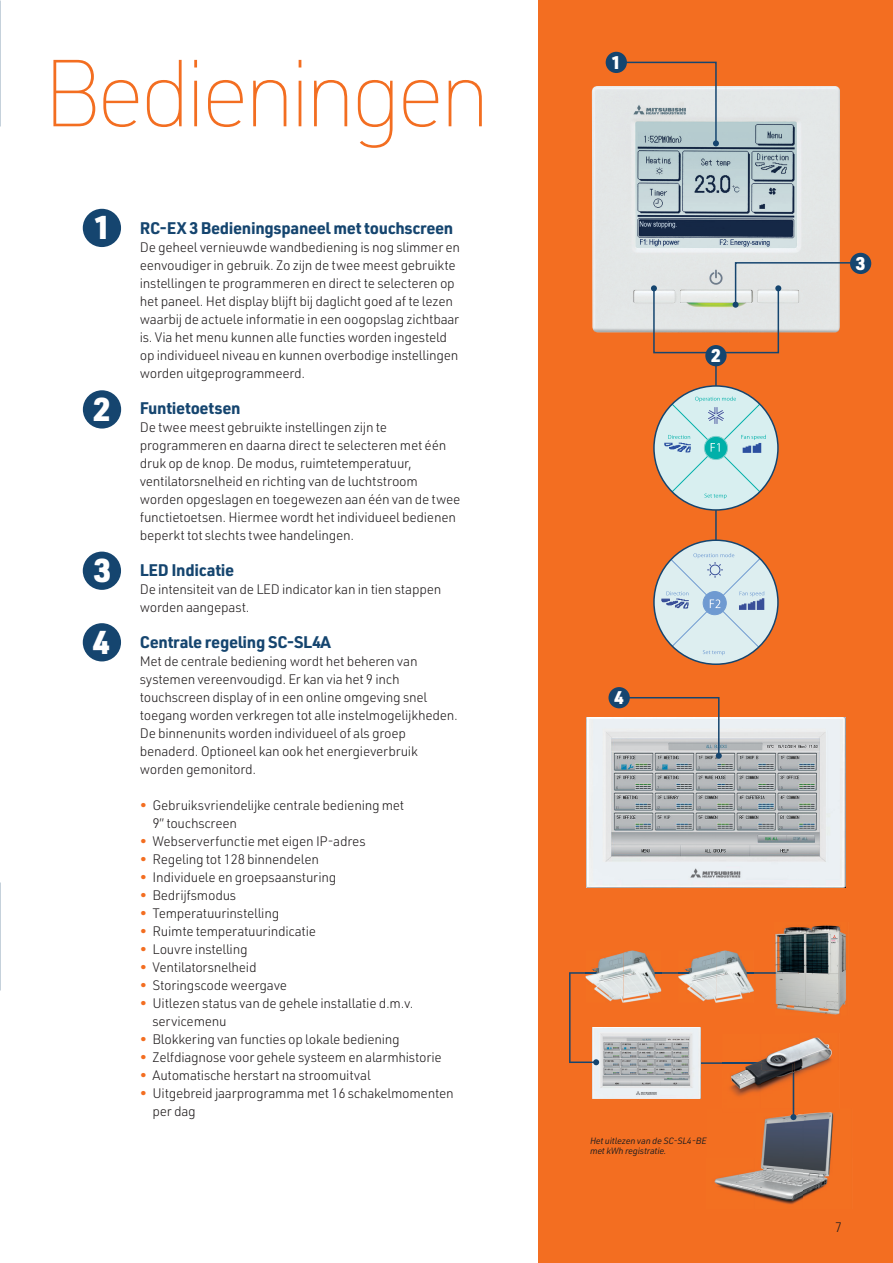
<style>
.page{position:relative;width:893px;height:1263px;background:#fff}
.page>*{position:absolute;margin:0;border:0;box-sizing:border-box;transform-origin:0 0}
.t1{font:100 93px "URWDIN";letter-spacing:-.07em;color:#f36e21}
.t2{font:900 32.4px "URWDIN";color:#fff}
.t3{font:900 18px "URWDIN";color:#fff}
.t4{font:700 16.5px "URWDIN";letter-spacing:-.02em;color:#15456f}
.t5{font:300 13.5px/18px "URWDIN";letter-spacing:-.02em;color:#231f20}
.t6{font:italic 9px/10.5px "URWDIN";letter-spacing:-.02em;color:#231f20}
.s1{color:#f36e21}
</style>
<div class="page">
<div style="left:539px;top:0;width:354px;height:1263px;background:#f36e21"></div>
<img style="left:714px;top:1171px;width:41px;height:25px">
<img style="left:755px;top:1114px;width:49px;height:91px">
<img style="left:804px;top:1112px;width:30px;height:85px">
<img style="left:587px;top:717px;width:258px;height:170px">
<img style="left:592px;top:86px;width:248px;height:246px">
<svg style="left:569px;top:972px;width:229px;height:148px"></svg>
<img style="left:585px;top:950px;width:76px;height:53px">
<img style="left:585px;top:972px;width:76px;height:2px">
<img style="left:678px;top:950px;width:76px;height:53px">
<img style="left:678px;top:972px;width:76px;height:2px">
<img style="left:774px;top:925px;width:72px;height:91px">
<img style="left:774px;top:972px;width:24px;height:2px">
<img style="left:722px;top:1034px;width:110px;height:78px">
<img style="left:722px;top:1062px;width:36px;height:2px">
<img style="left:758px;top:1062px;width:36px;height:50px">
<hr style="left:715px;top:353px;width:2px;height:264px;background:#15456f">
<div style="left:606px;top:52px;width:21px;height:21px;background:#15456f;border-radius:50%"></div>
<div style="left:705px;top:345px;width:22px;height:21px;background:#15456f;border-radius:50%"></div>
<div style="left:654px;top:386px;width:124px;height:124px;background:#d8eff0;border-radius:50%"></div>
<svg style="left:664px;top:397px;width:102px;height:102px"></svg>
<div style="left:653px;top:385px;width:126px;height:126px;border:2px solid #15456f;border-radius:50%"></div>
<div style="left:654px;top:540px;width:124px;height:124px;background:#ddeef0;border-radius:50%"></div>
<svg style="left:661px;top:553px;width:103px;height:102px"></svg>
<div style="left:653px;top:539px;width:126px;height:126px;border:2px solid #15456f;border-radius:50%"></div>
<svg style="left:651px;top:261px;width:203px;height:93px"></svg>
<div style="left:850px;top:253px;width:21px;height:21px;background:#15456f;border-radius:50%"></div>
<div style="left:608px;top:687px;width:22px;height:21px;background:#15456f;border-radius:50%"></div>
<svg style="left:625px;top:696px;width:97px;height:63px"></svg>
<div style="left:83px;top:209px;width:38px;height:38px;background:#15456f;border-radius:50%"></div>
<div style="left:83px;top:390px;width:38px;height:39px;background:#15456f;border-radius:50%"></div>
<div style="left:83px;top:552px;width:38px;height:38px;background:#15456f;border-radius:50%"></div>
<div style="left:83px;top:623px;width:38px;height:38px;background:#15456f;border-radius:50%"></div>
<svg style="left:622px;top:61px;width:97px;height:85px"></svg>
<h1 class="t1" style="left:42px;top:33px;width:450px">Bedieningen</h1>
<h3 class="t3" style="left:611px;top:50px;width:11px">1</h3>
<h2 class="t2" style="left:94px;top:205px;width:19px">1</h2>
<h2 class="t2" style="left:93px;top:387px;width:19px">2</h2>
<h2 class="t2" style="left:94px;top:548px;width:19px">3</h2>
<h2 class="t2" style="left:93px;top:620px;width:19px">4</h2>
<p class="t4" style="left:140px;top:217px;width:315px">RC-EX 3 Bedieningspaneel met touchscreen</p>
<p class="t5" style="left:140px;top:238px;width:322px">De geheel vernieuwde wandbediening is nog slimmer en eenvoudiger in gebruik. Zo zijn de twee meest gebruikte instellingen te programmeren en direct te selecteren op het paneel. Het display blijft bij daglicht goed af te lezen waarbij de actuele informatie in een oogopslag zichtbaar is. Via het menu kunnen alle functies worden ingesteld op individueel niveau en kunnen overbodige instellingen worden uitgeprogrammeerd.</p>
<p class="t4" style="left:140px;top:397px;width:102px">Funtietoetsen</p>
<p class="t5" style="left:140px;top:418px;width:322px">De twee meest gebruikte instellingen zijn te programmeren en daarna direct te selecteren met één druk op de knop. De modus, ruimtetemperatuur, ventilatorsnelheid en richting van de luchtstroom worden opgeslagen en toegewezen aan één van de twee functietoetsen. Hiermee wordt het individueel bedienen beperkt tot slechts twee handelingen.</p>
<p class="t4" style="left:140px;top:559px;width:96px">LED Indicatie</p>
<p class="t5" style="left:140px;top:580px;width:303px">De intensiteit van de LED indicator kan in tien stappen worden aangepast.</p>
<p class="t4" style="left:140px;top:631px;width:193px">Centrale regeling SC-SL4A</p>
<p class="t5" style="left:140px;top:652px;width:320px">Met de centrale bediening wordt het beheren van systemen vereenvoudigd. Er kan via het 9 inch touchscreen display of in een online omgeving snel toegang worden verkregen tot alle instelmogelijkheden.<br>De binnenunits worden individueel of als groep benaderd. Optioneel kan ook het energieverbruik worden gemonitord.</p>
<p class="t5" style="left:153px;top:796px;width:253px;text-indent:-13px"><span class="s1">•</span> Gebruiksvriendelijke centrale bediening met<br>9” touchscreen</p>
<p class="t5" style="left:140px;top:832px;width:227px"><span class="s1">•</span> Webserverfunctie met eigen IP-adres</p>
<p class="t5" style="left:140px;top:850px;width:181px"><span class="s1">•</span> Regeling tot 128 binnendelen</p>
<p class="t5" style="left:140px;top:868px;width:198px"><span class="s1">•</span> Individuele en groepsaansturing</p>
<p class="t5" style="left:140px;top:886px;width:98px"><span class="s1">•</span> Bedrijfsmodus</p>
<p class="t5" style="left:140px;top:904px;width:141px"><span class="s1">•</span> Temperatuurinstelling</p>
<p class="t5" style="left:140px;top:922px;width:178px"><span class="s1">•</span> Ruimte temperatuurindicatie</p>
<p class="t5" style="left:140px;top:940px;width:109px"><span class="s1">•</span> Louvre instelling</p>
<p class="t5" style="left:140px;top:958px;width:118px"><span class="s1">•</span> Ventilatorsnelheid</p>
<p class="t5" style="left:140px;top:976px;width:149px"><span class="s1">•</span> Storingscode weergave</p>
<p class="t5" style="left:153px;top:994px;width:263px;text-indent:-13px"><span class="s1">•</span> Uitlezen status van de gehele installatie d.m.v. servicemenu</p>
<p class="t5" style="left:140px;top:1030px;width:262px"><span class="s1">•</span> Blokkering van functies op lokale bediening</p>
<p class="t5" style="left:140px;top:1048px;width:304px"><span class="s1">•</span> Zelfdiagnose voor gehele systeem en alarmhistorie</p>
<p class="t5" style="left:140px;top:1066px;width:233px"><span class="s1">•</span> Automatische herstart na stroomuitval</p>
<p class="t5" style="left:153px;top:1084px;width:303px;text-indent:-13px"><span class="s1">•</span> Uitgebreid jaarprogramma met 16 schakelmomenten per dag</p>
<h3 class="t3" style="left:614px;top:685px;width:11px">4</h3>
<h3 class="t3" style="left:711px;top:343px;width:11px">2</h3>
<p class="t6" style="left:590px;top:1135px;width:118px">Het uitlezen van de SC-SL4-BE met kWh registratie.</p>
<h3 class="t3" style="left:856px;top:251px;width:11px">3</h3>
<p class="t5" style="left:835px;top:1217px;width:9px">7</p>
</div>
